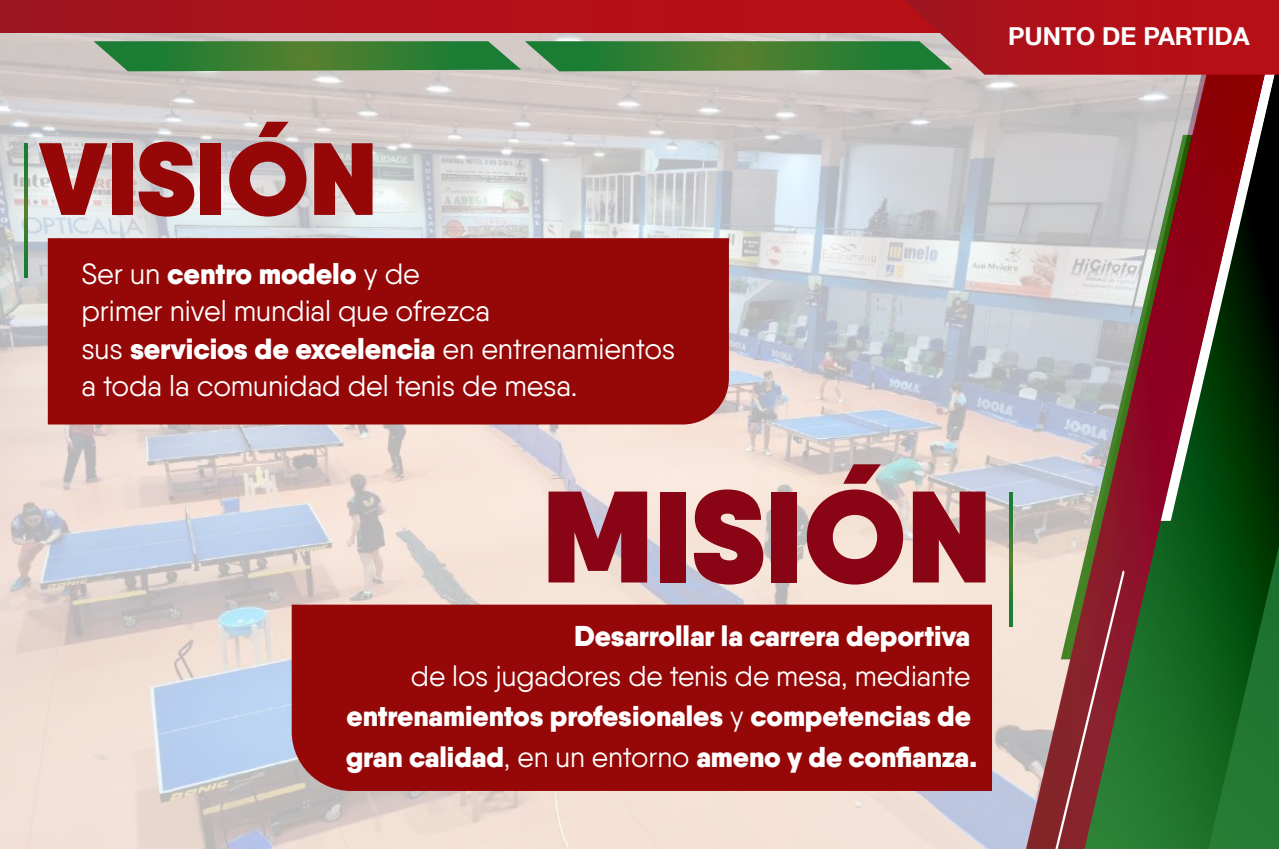
<style>
.page{position:relative;width:1279px;height:849px;background:#fff}
.page>*{position:absolute;margin:0;border:0;box-sizing:border-box;transform-origin:0 0}
.t1{font:800 129.83px "Qanelas";color:#890515}
.t2{font:800 102.38px "Qanelas";color:#960808}
.t3{font:29.25px/37.4px "Qanelas";letter-spacing:-.005em;color:#fff}
.t4{font:900 28.57px/40.1px "Qanelas";letter-spacing:-.005em;color:#fff}
.t5{font:700 24.75px "Helvetica Neue LT Com";color:#fff}
.s1{font-weight:900}
.s2{font-weight:400}
</style>
<div class="page">
<img style="left:1px;top:33px;width:1007px;height:815px">
<svg style="left:1008px;top:316px;width:271px;height:532px;background:#607557"></svg>
<svg style="left:1050px;top:570px;width:75px;height:278px;background:#8a564c"></svg>
<div style="left:48px;top:238px;width:681px;height:186px;background:#960808"></div>
<div style="left:0;top:0;width:977px;height:33px;background:#9e1521"></div>
<div style="left:292px;top:604px;width:700px;height:186px;background:#960808"></div>
<svg style="left:93px;top:0;width:1186px;height:316px;background:#b38885"></svg>
<svg style="left:25px;top:143px;width:3px;height:134px"></svg>
<svg style="left:1010px;top:492px;width:3px;height:134px"></svg>
<p class="t5" style="left:1008px;top:21px;width:243px">PUNTO DE PARTIDA</p>
<h2 class="t2" style="left:40px;top:111px;width:339px">VISIÓN</h2>
<p class="t3" style="left:81px;top:254px;width:595px">Ser un <span class="s1">centro modelo</span> y de<br>primer nivel mundial que ofrezca<br>sus <span class="s1">servicios de excelencia</span> en entrenamientos a toda la comunidad del tenis de mesa.</p>
<h1 class="t1" style="left:542px;top:451px;width:451px">MISIÓN</h1>
<p class="t4" style="left:574px;top:615px;width:398px">Desarrollar la carrera deportiva</p>
<p class="t4" style="left:346px;top:655px;width:633px;text-indent:65px"><span class="s2">de los jugadores de tenis de mesa, mediante </span>entrenamientos profesionales <span class="s2">y</span> competencias de gran calidad<span class="s2">, en un entorno</span> ameno y de confianza.</p>
</div>
